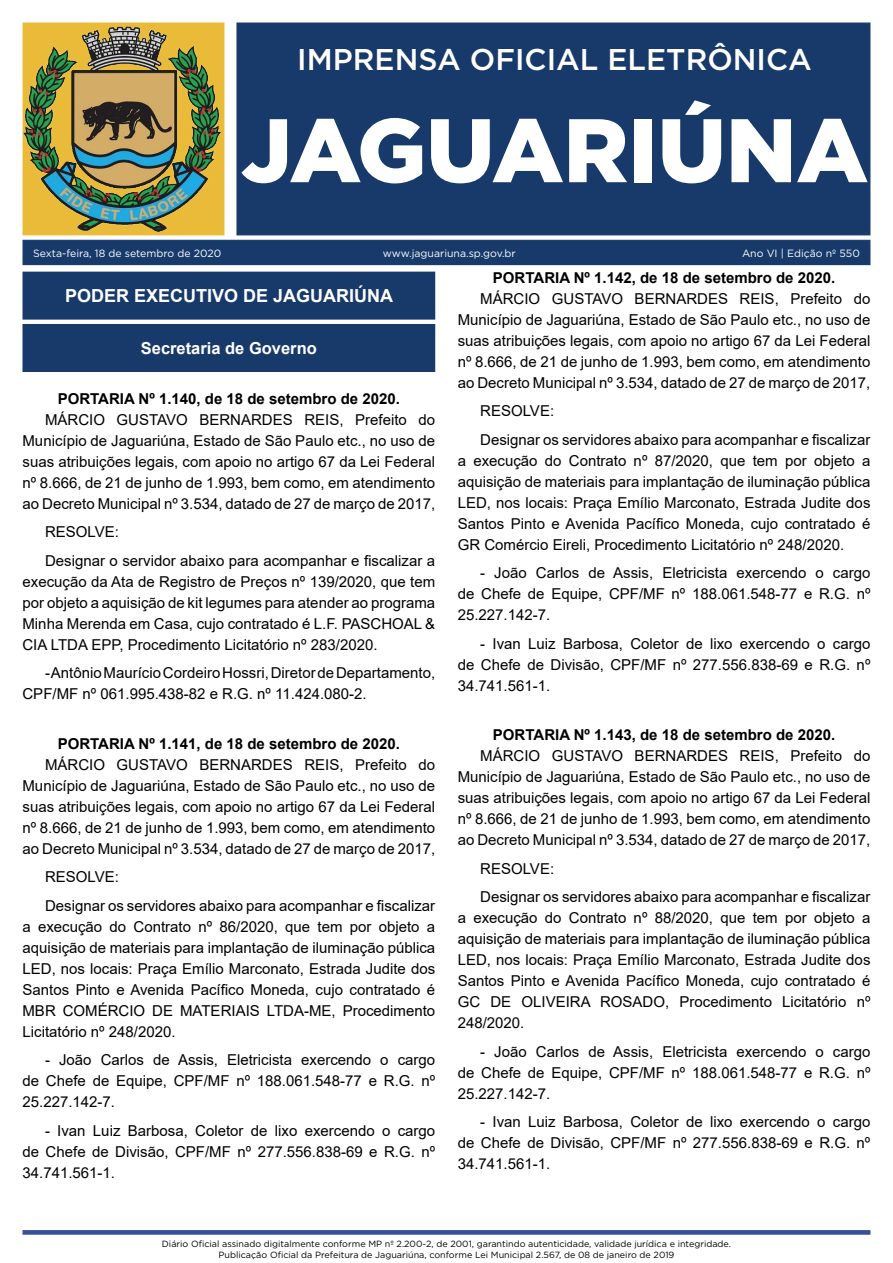
<style>
.page{position:relative;width:893px;height:1263px;background:#fff}
.page>*{position:absolute;margin:0;border:0;box-sizing:border-box;transform-origin:0 0}
.t1{font:900 90px "Gotham";color:#fff}
.t2{font:500 30px "Gotham";color:#fff}
.t3{font:700 18px "Arial";color:#fff}
.t4{font:700 16.5px "Arial";color:#fff}
._2_-_Corpo{font:15px/21px "Arial";color:#000;text-align:justify}
._1_-_Cabeçalho{font:700 15px "Arial";color:#000}
.t5{font:10.5px "Gotham";color:#fff}
.t6{font:9px/10.8px "Gotham";color:#000;text-align:center}
</style>
<div class="page">
<div style="left:22px;top:240px;width:848px;height:25px;background:#173a6b"></div>
<svg style="left:22px;top:1230px;width:848px;height:5px;background:#415ca2"></svg>
<div style="left:236px;top:22px;width:634px;height:213px;background:#173a6b;border:1px solid #173a6b"></div>
<div style="left:23px;top:23px;width:201px;height:212px;background:#eaba39"></div>
<img style="left:24px;top:26px;width:196px;height:206px">
<div style="left:22px;top:22px;width:202px;height:213px;border:1px solid #eaba39"></div>
<div style="left:23px;top:272px;width:412px;height:47px;background:#173a6b"></div>
<div style="left:22px;top:272px;width:413px;height:48px;border:1px solid #173a6b"></div>
<div style="left:23px;top:325px;width:412px;height:46px;background:#173a6b"></div>
<div style="left:22px;top:324px;width:413px;height:48px;border:1px solid #173a6b"></div>
<h2 class="t2" style="left:297px;top:40px;width:516px">IMPRENSA OFICIAL ELETRÔNICA</h2>
<h1 class="t1" style="left:241px;top:88px;width:629px">JAGUARIÚNA</h1>
<p class="t5" style="left:33px;top:246px;width:190px">Sexta-feira, 18 de setembro de 2020</p>
<p class="t5" style="left:383px;top:246px;width:134px">www.jaguariuna.sp.gov.br</p>
<p class="t5" style="left:742px;top:246px;width:119px">Ano VI | Edição nº 550</p>
<p class="t3" style="left:65px;top:283px;width:330px">PODER EXECUTIVO DE JAGUARIÚNA</p>
<p class="t4" style="left:141px;top:337px;width:178px">Secretaria de Governo</p>
<p class="_1_-_Cabeçalho" style="left:58px;top:388px;width:344px">PORTARIA Nº 1.140, de 18 de setembro de 2020.</p>
<p class="_2_-_Corpo" style="left:22px;top:409px;width:414px;text-indent:22px">MÁRCIO GUSTAVO BERNARDES REIS, Prefeito do Município de Jaguariúna, Estado de São Paulo etc., no uso de suas atribuições legais, com apoio no artigo 67 da Lei Federal nº 8.666, de 21 de junho de 1.993, bem como, em atendimento ao Decreto Municipal nº 3.534, datado de 27 de março de 2017,</p>
<p class="_2_-_Corpo" style="left:45px;top:521px;width:75px">RESOLVE:</p>
<p class="_2_-_Corpo" style="left:22px;top:550px;width:414px;text-indent:22px">Designar o servidor abaixo para acompanhar e fiscalizar a execução da Ata de Registro de Preços nº 139/2020, que tem por objeto a aquisição de kit legumes para atender ao programa Minha Merenda em Casa, cujo contratado é L.F. PASCHOAL &amp; CIA LTDA EPP, Procedimento Licitatório nº 283/2020.</p>
<p class="_2_-_Corpo" style="left:22px;top:662px;width:414px;text-indent:22px">- Antônio Maurício Cordeiro Hossri, Diretor de Departamento,<br>CPF/MF nº 061.995.438-82 e R.G. nº 11.424.080-2.</p>
<p class="_1_-_Cabeçalho" style="left:58px;top:733px;width:344px">PORTARIA Nº 1.141, de 18 de setembro de 2020.</p>
<p class="_2_-_Corpo" style="left:22px;top:754px;width:414px;text-indent:22px">MÁRCIO GUSTAVO BERNARDES REIS, Prefeito do Município de Jaguariúna, Estado de São Paulo etc., no uso de suas atribuições legais, com apoio no artigo 67 da Lei Federal nº 8.666, de 21 de junho de 1.993, bem como, em atendimento ao Decreto Municipal nº 3.534, datado de 27 de março de 2017,</p>
<p class="_2_-_Corpo" style="left:45px;top:866px;width:75px">RESOLVE:</p>
<p class="_2_-_Corpo" style="left:22px;top:895px;width:414px;text-indent:22px">Designar os servidores abaixo para acompanhar e fiscalizar a execução do Contrato nº 86/2020, que tem por objeto a aquisição de materiais para implantação de iluminação pública LED, nos locais: Praça Emílio Marconato, Estrada Judite dos Santos Pinto e Avenida Pacífico Moneda, cujo contratado é MBR COMÉRCIO DE MATERIAIS LTDA-ME, Procedimento Licitatório nº 248/2020.</p>
<p class="_2_-_Corpo" style="left:22px;top:1049px;width:414px;text-indent:22px">- João Carlos de Assis, Eletricista exercendo o cargo de Chefe de Equipe, CPF/MF nº 188.061.548-77 e R.G. nº 25.227.142-7.</p>
<p class="_2_-_Corpo" style="left:22px;top:1120px;width:414px;text-indent:22px">- Ivan Luiz Barbosa, Coletor de lixo exercendo o cargo de Chefe de Divisão, CPF/MF nº 277.556.838-69 e R.G. nº 34.741.561-1.</p>
<p class="_1_-_Cabeçalho" style="left:493px;top:267px;width:344px">PORTARIA Nº 1.142, de 18 de setembro de 2020.</p>
<p class="_2_-_Corpo" style="left:458px;top:288px;width:414px;text-indent:22px">MÁRCIO GUSTAVO BERNARDES REIS, Prefeito do Município de Jaguariúna, Estado de São Paulo etc., no uso de suas atribuições legais, com apoio no artigo 67 da Lei Federal nº 8.666, de 21 de junho de 1.993, bem como, em atendimento ao Decreto Municipal nº 3.534, datado de 27 de março de 2017,</p>
<p class="_2_-_Corpo" style="left:480px;top:400px;width:75px">RESOLVE:</p>
<p class="_2_-_Corpo" style="left:458px;top:429px;width:414px;text-indent:22px">Designar os servidores abaixo para acompanhar e fiscalizar a execução do Contrato nº 87/2020, que tem por objeto a aquisição de materiais para implantação de iluminação pública LED, nos locais: Praça Emílio Marconato, Estrada Judite dos Santos Pinto e Avenida Pacífico Moneda, cujo contratado é GR Comércio Eireli, Procedimento Licitatório nº 248/2020.</p>
<p class="_2_-_Corpo" style="left:458px;top:562px;width:414px;text-indent:22px">- João Carlos de Assis, Eletricista exercendo o cargo de Chefe de Equipe, CPF/MF nº 188.061.548-77 e R.G. nº 25.227.142-7.</p>
<p class="_2_-_Corpo" style="left:458px;top:633px;width:414px;text-indent:22px">- Ivan Luiz Barbosa, Coletor de lixo exercendo o cargo de Chefe de Divisão, CPF/MF nº 277.556.838-69 e R.G. nº 34.741.561-1.</p>
<p class="_1_-_Cabeçalho" style="left:493px;top:724px;width:344px">PORTARIA Nº 1.143, de 18 de setembro de 2020.</p>
<p class="_2_-_Corpo" style="left:458px;top:745px;width:414px;text-indent:22px">MÁRCIO GUSTAVO BERNARDES REIS, Prefeito do Município de Jaguariúna, Estado de São Paulo etc., no uso de suas atribuições legais, com apoio no artigo 67 da Lei Federal nº 8.666, de 21 de junho de 1.993, bem como, em atendimento ao Decreto Municipal nº 3.534, datado de 27 de março de 2017,</p>
<p class="_2_-_Corpo" style="left:480px;top:858px;width:75px">RESOLVE:</p>
<p class="_2_-_Corpo" style="left:458px;top:886px;width:414px;text-indent:22px">Designar os servidores abaixo para acompanhar e fiscalizar a execução do Contrato nº 88/2020, que tem por objeto a aquisição de materiais para implantação de iluminação pública LED, nos locais: Praça Emílio Marconato, Estrada Judite dos Santos Pinto e Avenida Pacífico Moneda, cujo contratado é GC DE OLIVEIRA ROSADO, Procedimento Licitatório nº 248/2020.</p>
<p class="_2_-_Corpo" style="left:458px;top:1041px;width:414px;text-indent:22px">- João Carlos de Assis, Eletricista exercendo o cargo de Chefe de Equipe, CPF/MF nº 188.061.548-77 e R.G. nº 25.227.142-7.</p>
<p class="_2_-_Corpo" style="left:458px;top:1111px;width:414px;text-indent:22px">- Ivan Luiz Barbosa, Coletor de lixo exercendo o cargo de Chefe de Divisão, CPF/MF nº 277.556.838-69 e R.G. nº 34.741.561-1.</p>
<p class="t6" style="left:162px;top:1238px;width:571px">Diário Oficial assinado digitalmente conforme MP nº 2.200-2, de 2001, garantindo autenticidade, validade jurídica e integridade.<br>Publicação Oficial da Prefeitura de Jaguariúna, conforme Lei Municipal 2.567, de 08 de janeiro de 2019</p>
</div>
